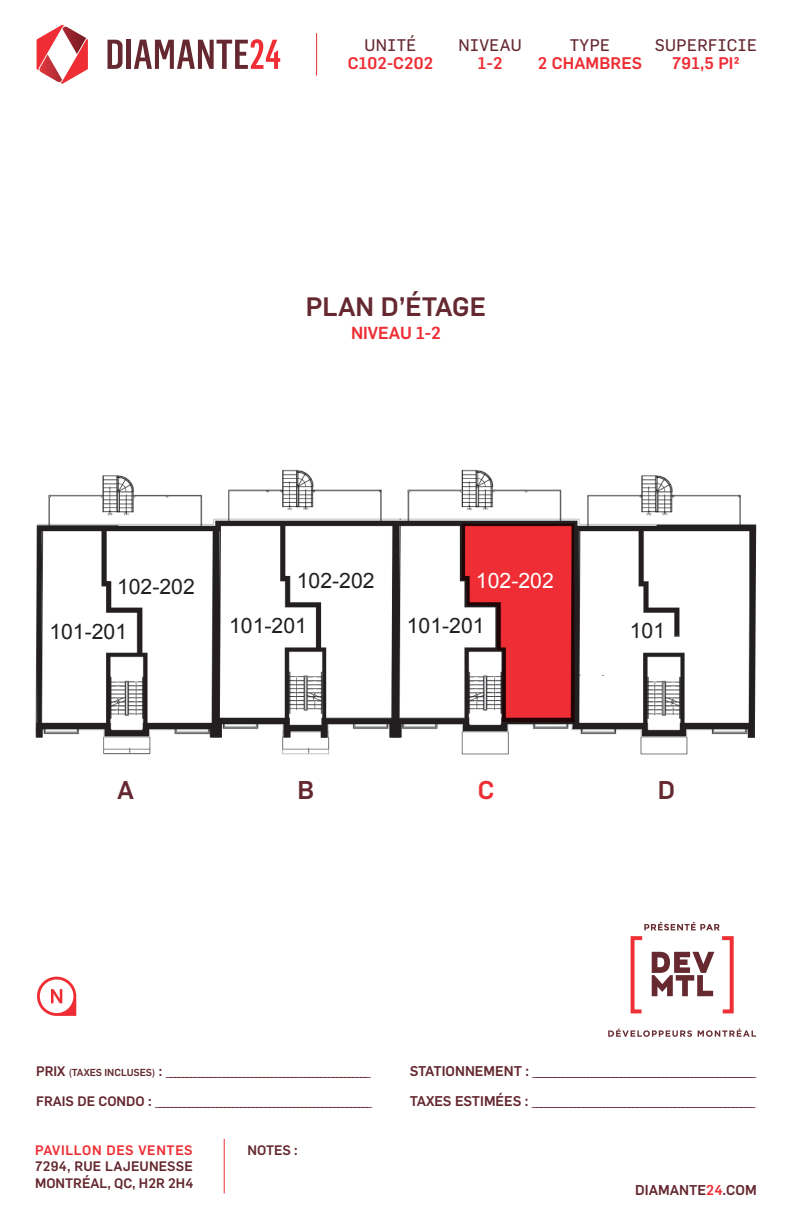
<style>
.page{position:relative;width:792px;height:1224px;background:#fff}
.page>*{position:absolute;margin:0;border:0;box-sizing:border-box;transform-origin:0 0}
.t1{font:500 26.1px "Flama";color:#652830}
.t2{font:500 25.2px "Flama";color:#652830}
.t3{font:500 25.2px "Flama";color:#ee2d34}
.t4{font:21.2px/45.1px "Arial";color:#231f20}
.t5{font:21.2px "Arial";color:#fff}
.t6{font:500 17.1px "Flama";color:#ee2d34}
.t7{font:500 16.5px "Flama";letter-spacing:.01em;color:#ee2d34}
.t8{font:16.5px "Flama";letter-spacing:.025em;color:#652830}
.t9{font:500 14px "Flama";color:#652830}
.t10{font:13.9px/30px "Flama";color:#652830}
.t11{font:13.5px "Flama";color:#652830}
.t12{font:500 13.5px/16.5px "Flama";color:#652830}
.t13{font:500 13.5px "Flama";letter-spacing:.05em;color:#ee2d34}
.s1{font-weight:500}
.s2{font-weight:500;font-size:10px}
.s3{color:#ee2d34}
</style>
<div class="page">
<img style="left:35px;top:469px;width:722px;height:286px">
<svg style="left:462px;top:524px;width:113px;height:198px;background:#d3494e"></svg>
<hr style="left:224px;top:1139px;width:1px;height:55px;background:#ee2d34">
<svg style="left:608px;top:1028px;width:84px;height:9px"></svg>
<svg style="left:698px;top:1028px;width:58px;height:9px"></svg>
<svg style="left:652px;top:952px;width:62px;height:44px"></svg>
<svg style="left:631px;top:936px;width:11px;height:77px"></svg>
<svg style="left:722px;top:936px;width:12px;height:77px"></svg>
<svg style="left:644px;top:922px;width:76px;height:8px"></svg>
<svg style="left:37px;top:977px;width:39px;height:39px"></svg>
<hr style="left:316px;top:33px;width:1px;height:43px;background:#ee2d34">
<svg style="left:107px;top:40px;width:16px;height:29px"></svg>
<div style="left:126px;top:40px;width:5px;height:29px;background:#652830"></div>
<svg style="left:134px;top:39px;width:146px;height:30px"></svg>
<svg style="left:37px;top:25px;width:51px;height:59px"></svg>
<p class="t8" style="left:365px;top:35px;width:53px">UNITÉ</p>
<p class="t7" style="left:348px;top:51px;width:87px">C102-C202</p>
<p class="t8" style="left:459px;top:35px;width:65px">NIVEAU</p>
<p class="t7" style="left:478px;top:51px;width:26px">1-2</p>
<p class="t8" style="left:570px;top:35px;width:42px">TYPE</p>
<p class="t7" style="left:538px;top:51px;width:106px">2 CHAMBRES</p>
<p class="t8" style="left:655px;top:35px;width:104px">SUPERFICIE</p>
<p class="t7" style="left:672px;top:51px;width:69px">791,5 PI2</p>
<h1 class="t1" style="left:306px;top:288px;width:182px">PLAN D’ÉTAGE</h1>
<p class="t6" style="left:351px;top:320px;width:91px">NIVEAU 1-2</p>
<h3 class="t4" style="left:49px;top:564px;width:147px;text-indent:68px">102-202<br>101-201</h3>
<h3 class="t4" style="left:297px;top:558px;width:79px">102-202</h3>
<h3 class="t5" style="left:476px;top:567px;width:79px">102-202</h3>
<h3 class="t4" style="left:229px;top:603px;width:79px">101-201</h3>
<h3 class="t4" style="left:407px;top:603px;width:79px">101-201</h3>
<h3 class="t4" style="left:630px;top:608px;width:37px">101</h3>
<h2 class="t2" style="left:117px;top:772px;width:18px">A</h2>
<h2 class="t2" style="left:298px;top:772px;width:18px">B</h2>
<h2 class="t3" style="left:478px;top:772px;width:18px">C</h2>
<h2 class="t2" style="left:658px;top:772px;width:19px">D</h2>
<p class="t11" style="left:36px;top:1062px;width:336px"><span class="s1">P R I X</span> <span class="s2">( TA X E S I N C L U S E S )</span> <span class="s1">:</span> __________________________________________________</p>
<p class="t11" style="left:36px;top:1092px;width:338px"><span class="s1">F R A I S D E C O N D O :</span> _____________________________________________________</p>
<p class="t13" style="left:35px;top:1140px;width:159px">PAVILLON DES VENTES</p>
<p class="t12" style="left:35px;top:1157px;width:160px">7294, RUE LAJEUNESSE<br>MONTRÉAL, QC, H2R 2H4</p>
<p class="t12" style="left:248px;top:1141px;width:52px">NOTES :</p>
<p class="t10" style="left:410px;top:1055px;width:348px"><span class="s1">S TAT I O N N E M E N T :</span> _____________________________________________________<br><span class="s1">TA X E S E S T I M É E S :</span> _____________________________________________________</p>
<p class="t9" style="left:635px;top:1180px;width:123px">DIAMANTE<span class="s3">24</span>.COM</p>
</div>
